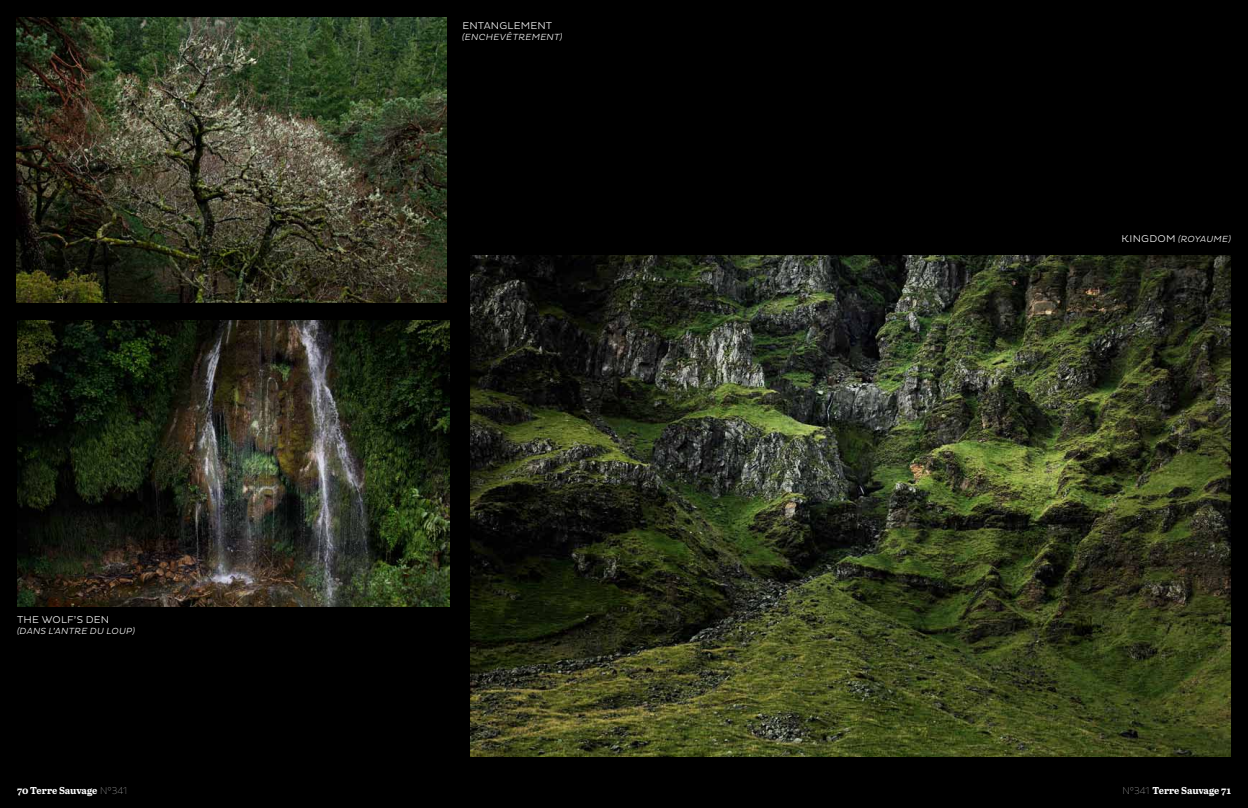
<style>
.page{position:relative;width:1248px;height:808px;background:#fff}
.page>*{position:absolute;margin:0;border:0;box-sizing:border-box;transform-origin:0 0}
.t1{font:700 10px "Abril Text";letter-spacing:-.01em;color:#fff}
.t2{font:300 10px "Pluto";color:#fff}
.t3{font:italic 300 9px "Pluto";letter-spacing:.025em;color:#fff}
.s1{font-style:normal;font-size:10px}
.s2{font-family:"Pluto Cond";font-weight:100}
</style>
<div class="page">
<div style="left:0;top:0;width:1247px;height:808px;background:#000"></div>
<img style="left:16px;top:17px;width:430px;height:285px">
<img style="left:17px;top:320px;width:433px;height:287px">
<img style="left:471px;top:256px;width:759px;height:501px">
<p class="t2" style="left:17px;top:614px;width:91px">THE WOLF’S DEN</p>
<p class="t3" style="left:17px;top:625px;width:119px">(DANS L’ANTRE DU LOUP)</p>
<p class="t2" style="left:462px;top:20px;width:37px">ENTANGL</p>
<p class="t2" style="left:513px;top:20px;width:40px">EMENT</p>
<p class="t3" style="left:462px;top:32px;width:102px">(ENCHEVÊTREMENT)</p>
<p class="t3" style="left:1121px;top:234px;width:111px"><span class="s1">KING DOM</span> (ROYAUME)</p>
<p class="t1" style="left:17px;top:783px;width:112px">70 Terre Sauvage <span class="s2">N°341</span></p>
<p class="t1" style="left:1122px;top:783px;width:110px"><span class="s2">N°341</span> Terre Sauvage 71</p>
</div>
